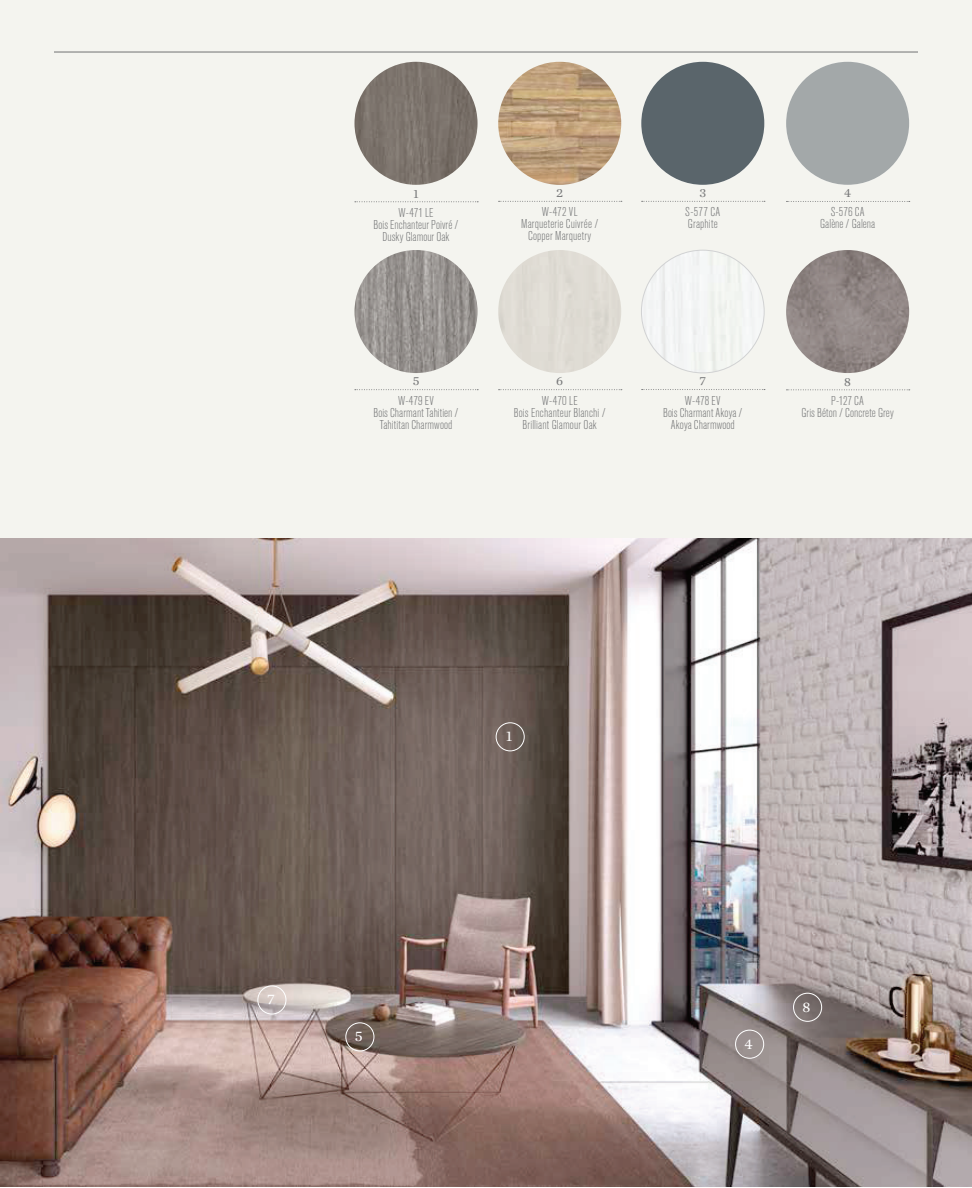
<style>
.page{position:relative;width:972px;height:1188px;background:#fff}
.page>*{position:absolute;margin:0;border:0;box-sizing:border-box;transform-origin:0 0}
.t1{font:15px "Chronicle Text G1";color:#fff}
.t2{font:300 condensed 12.75px/12px "Akzidenz Grotesk BQ";letter-spacing:.01em;color:#777879;text-align:center}
.t3{font:12.75px "Chronicle Text G1";color:#777879}
</style>
<div class="page">
<div style="left:0;top:0;width:972px;height:1186px;background:#f4f4ef"></div>
<img style="left:0;top:538px;width:972px;height:648px">
<div style="left:496px;top:722px;width:29px;height:29px;border:1px solid #fff;border-radius:50%"></div>
<div style="left:258px;top:986px;width:28px;height:28px;border:1px solid #fff;border-radius:50%"></div>
<div style="left:346px;top:1023px;width:28px;height:28px;border:1px solid #fff;border-radius:50%"></div>
<div style="left:793px;top:993px;width:29px;height:29px;border:1px solid #fff;border-radius:50%"></div>
<div style="left:735px;top:1030px;width:29px;height:29px;border:1px solid #fff;border-radius:50%"></div>
<hr style="left:54px;top:51px;width:864px;height:2px;background:#777879">
<svg style="left:499px;top:389px;width:123px;height:1px"></svg>
<svg style="left:642px;top:201px;width:123px;height:1px"></svg>
<svg style="left:499px;top:201px;width:123px;height:1px"></svg>
<svg style="left:355px;top:201px;width:123px;height:1px"></svg>
<svg style="left:786px;top:201px;width:124px;height:1px"></svg>
<svg style="left:642px;top:389px;width:123px;height:1px"></svg>
<svg style="left:786px;top:389px;width:124px;height:1px"></svg>
<svg style="left:355px;top:389px;width:123px;height:1px"></svg>
<img style="left:355px;top:62px;width:123px;height:123px;border-radius:62px">
<img style="left:498px;top:62px;width:123px;height:123px;border-radius:62px">
<img style="left:355px;top:250px;width:123px;height:123px;border-radius:62px">
<img style="left:641px;top:250px;width:123px;height:123px;border-radius:61px">
<img style="left:786px;top:250px;width:123px;height:123px;border-radius:62px">
<div style="left:786px;top:62px;width:123px;height:123px;background:#a3a8a9;border-radius:62px"></div>
<div style="left:641px;top:62px;width:123px;height:123px;background:#5a656b;border-radius:62px"></div>
<p class="t3" style="left:413px;top:184px;width:7px">1</p>
<p class="t3" style="left:556px;top:183px;width:8px">2</p>
<p class="t3" style="left:699px;top:183px;width:8px">3</p>
<p class="t3" style="left:844px;top:183px;width:8px">4</p>
<p class="t2" style="left:685px;top:206px;width:36px;text-align:left">S-577 CA<br>Graphite</p>
<p class="t2" style="left:521px;top:206px;width:79px">W-472 VL<br>Marqueterie Cuivrée /<br>Copper Marquetry</p>
<p class="t2" style="left:374px;top:207px;width:86px">W-471 LE<br>Bois Enchanteur Poivré /<br>Dusky Glamour Oak</p>
<p class="t2" style="left:820px;top:206px;width:57px">S-576 CA<br>Galène / Galena</p>
<p class="t3" style="left:556px;top:372px;width:8px">6</p>
<p class="t3" style="left:413px;top:372px;width:8px">5</p>
<p class="t3" style="left:700px;top:371px;width:8px">7</p>
<p class="t3" style="left:844px;top:372px;width:8px">8</p>
<p class="t2" style="left:373px;top:395px;width:87px">W-479 EV<br>Bois Charmant Tahitien /<br>Tahititan Charmwood</p>
<p class="t2" style="left:514px;top:395px;width:93px">W-470 LE<br>Bois Enchanteur Blanchi /<br>Brilliant Glamour Oak</p>
<p class="t2" style="left:663px;top:395px;width:81px">W-478 EV<br>Bois Charmant Akoya /<br>Akoya Charmwood</p>
<p class="t2" style="left:802px;top:395px;width:94px">P-127 CA<br>Gris Béton / Concrete Grey</p>
<p class="t1" style="left:267px;top:988px;width:9px">7</p>
<p class="t1" style="left:355px;top:1025px;width:9px">5</p>
<p class="t1" style="left:506px;top:725px;width:8px">1</p>
<p class="t1" style="left:745px;top:1032px;width:10px">4</p>
<p class="t1" style="left:803px;top:995px;width:9px">8</p>
</div>
